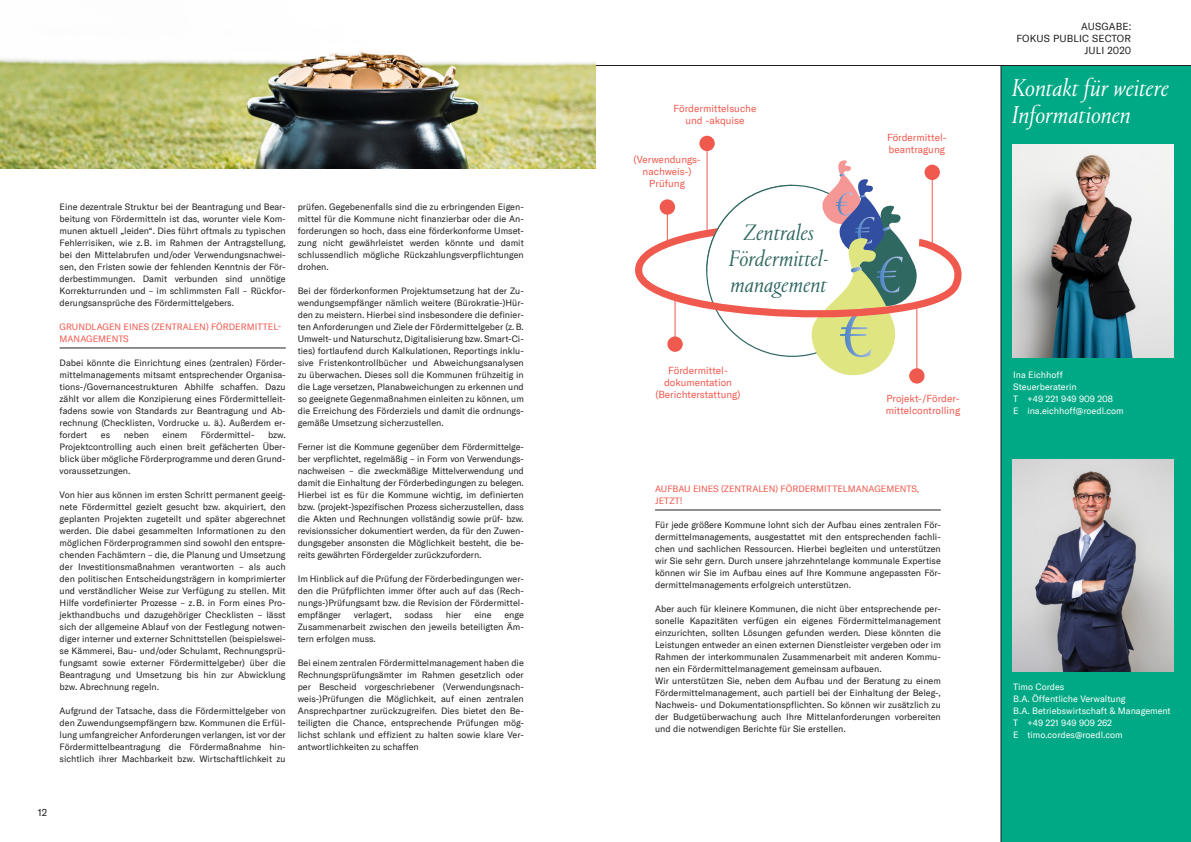
<style>
.page{position:relative;width:1191px;height:842px;background:#fff}
.page>*{position:absolute;margin:0;border:0;box-sizing:border-box;transform-origin:0 0}
.Fließtext{font:italic 300 25px/27px "Portrait TT";color:#fff}
.Fließtext-2{font:italic 300 23px/26px "Portrait TT";color:#2f6761;text-align:center}
.Fließtext-3{font:10px/12px "GT America";color:#f0594d;text-align:center}
.t1{font:10px/12px "GT America";letter-spacing:.02em;color:#231f20;text-align:right}
.Fließtext-4{font:9px/12px "GT America";color:#231f20;text-align:justify}
.Fließtext-5{font:9px "GT America";color:#fff}
.Zwischenüberschrift{font:9px/12px "GT America";color:#f0594d}
</style>
<div class="page">
<hr style="left:0;top:65px;width:1191px;height:1px;background:#231f20">
<hr style="left:60px;top:348px;width:226px;height:1px;background:#231f20">
<img style="left:0;top:51px;width:595px;height:117px">
<hr style="left:655px;top:510px;width:286px;height:1px;background:#231f20">
<div style="left:1001px;top:66px;width:190px;height:776px;background:#00a985"></div>
<hr style="left:1000px;top:66px;width:1px;height:776px;background:#231f20">
<img style="left:1012px;top:145px;width:162px;height:212px">
<img style="left:1012px;top:459px;width:162px;height:213px">
<div style="left:699px;top:136px;width:15px;height:15px;background:#f0594d;border-radius:50%"></div>
<hr style="left:706px;top:145px;width:1px;height:89px;background:#f0594d">
<div style="left:909px;top:368px;width:15px;height:16px;background:#f0594d;border-radius:50%"></div>
<svg style="left:635px;top:160px;width:327px;height:217px"></svg>
<p class="Fließtext-4" style="left:60px;top:201px;width:228px">Eine dezentrale Struktur bei der Beantragung und Bear&shy;beitung von Fördermitteln ist das, worunter viele Kom&shy;munen aktuell „leiden“. Dies führt oftmals zu typischen Fehlerrisiken, wie z. B. im Rahmen der Antragstellung, bei den Mittelabrufen und/oder Verwendungsnachwei&shy;sen, den Fristen sowie der fehlenden Kenntnis der För&shy;derbestimmungen. Damit verbunden sind unnötige Korrekturrunden und – im schlimmsten Fall – Rückfor&shy;derungsansprüche des Fördermittelgebers.</p>
<p class="Zwischenüberschrift" style="left:60px;top:321px;width:223px">GRUNDLAGEN EINES (ZENTRALEN) FÖRDERMITTEL-<br>MANAGEMENTS</p>
<p class="Fließtext-4" style="left:60px;top:357px;width:228px">Dabei könnte die Einrichtung eines (zentralen) Förder&shy;mittelmanagements mitsamt entsprechender Organisa&shy;tions-/Governancestrukturen Abhilfe schaffen. Dazu zählt vor allem die Konzipierung eines Fördermittelleit&shy;fadens sowie von Standards zur Beantragung und Ab&shy;rechnung (Checklisten, Vordrucke u. ä.). Außerdem er&shy;fordert</p>
<p class="Fließtext-4" style="left:60px;top:429px;width:228px;text-indent:208px">bzw.<br>Projektcontrolling auch einen breit gefächerten Über&shy;blick über mögliche Förderprogramme und deren Grund&shy;voraussetzungen.</p>
<p class="Fließtext-4" style="left:60px;top:489px;width:228px">Von hier aus können im ersten Schritt permanent geeig&shy;nete Fördermittel gezielt gesucht bzw. akquiriert, den geplanten Projekten zugeteilt und später abgerechnet werden. Die dabei gesammelten Informationen zu den möglichen Förderprogrammen sind sowohl den entspre&shy;chenden Fachämtern – die, die Planung und Umsetzung der Investitionsmaßnahmen verantworten – als auch den politischen Entscheidungsträgern in komprimierter und verständlicher Weise zur Verfügung zu stellen. Mit Hilfe vordefinierter Prozesse – z. B. in Form eines Pro&shy;jekthandbuchs und dazugehöriger Checklisten – lässt sich der allgemeine Ablauf von der Festlegung notwen&shy;diger interner und externer Schnittstellen (beispielswei&shy;se Kämmerei, Bau- und/oder Schulamt, Rechnungsprü&shy;fungsamt sowie externer Fördermittelgeber) über die Beantragung und Umsetzung bis hin zur Abwicklung bzw. Abrechnung regeln.</p>
<p class="Fließtext-4" style="left:60px;top:705px;width:228px">Aufgrund der Tatsache, dass die Fördermittelgeber von den Zuwendungsempfängern bzw. Kommunen die Erfül&shy;lung umfangreicher Anforderungen verlangen, ist vor der Fördermittelbeantragung die Fördermaßnahme hin&shy;sichtlich ihrer Machbarkeit bzw. Wirtschaftlichkeit zu</p>
<p class="Fließtext-4" style="left:101px;top:429px;width:11px">es</p>
<p class="Fließtext-4" style="left:124px;top:429px;width:27px">neben</p>
<p class="Fließtext-4" style="left:163px;top:429px;width:26px">einem</p>
<p class="Fließtext-4" style="left:201px;top:429px;width:55px">Fördermittel-</p>
<p class="Fließtext-4" style="left:298px;top:201px;width:228px">prüfen. Gegebenenfalls sind die zu erbringenden Eigen&shy;mittel für die Kommune nicht finanzierbar oder die An&shy;forderungen so hoch, dass eine förderkonforme Umset&shy;zung nicht gewährleistet werden könnte und damit schlussendlich mögliche Rückzahlungsverpflichtungen drohen.</p>
<p class="Fließtext-4" style="left:298px;top:285px;width:228px">Bei der förderkonformen Projektumsetzung hat der Zu&shy;wendungsempfänger nämlich weitere (Bürokratie-)Hür&shy;den zu meistern. Hierbei sind insbesondere die definier&shy;ten Anforderungen und Ziele der Fördermittelgeber (z. B.<br>Umwelt- und Naturschutz, Digitalisierung bzw. Smart-Ci&shy;ties) fortlaufend durch Kalkulationen, Reportings inklu&shy;sive Fristenkontrollbücher und Abweichungsanalysen zu überwachen. Dieses soll die Kommunen frühzeitig in die Lage versetzen, Planabweichungen zu erkennen und so geeignete Gegenmaßnahmen einleiten zu können, um die Erreichung des Förderziels und damit die ordnungs&shy;gemäße Umsetzung sicherzustellen.</p>
<p class="Fließtext-4" style="left:298px;top:441px;width:228px">Ferner ist die Kommune gegenüber dem Fördermittelge&shy;ber verpflichtet, regelmäßig – in Form von Verwendungs&shy;nachweisen – die zweckmäßige Mittelverwendung und damit die Einhaltung der Förderbedingungen zu belegen.<br>Hierbei ist es für die Kommune wichtig, im definierten bzw. (projekt-)spezifischen Prozess sicherzustellen, dass die Akten und Rechnungen vollständig sowie prüf- bzw. revisionssicher dokumentiert werden, da für den Zuwen&shy;dungsgeber ansonsten die Möglichkeit besteht, die be&shy;reits gewährten Fördergelder zurückzufordern.</p>
<p class="Fließtext-4" style="left:298px;top:573px;width:228px">Im Hinblick auf die Prüfung der Förderbedingungen wer&shy;den die Prüfpflichten immer öfter auch auf das (Rech&shy;nungs-)Prüfungsamt bzw. die Revision der Fördermittel&shy;empfänger</p>
<p class="Fließtext-4" style="left:354px;top:609px;width:39px">verlagert,</p>
<p class="Fließtext-4" style="left:404px;top:609px;width:30px">sodass</p>
<p class="Fließtext-4" style="left:446px;top:609px;width:17px">hier</p>
<p class="Fließtext-4" style="left:474px;top:609px;width:19px">eine</p>
<p class="Fließtext-4" style="left:298px;top:609px;width:228px;text-indent:207px">enge Zusammenarbeit zwischen den jeweils beteiligten Äm&shy;tern erfolgen muss.</p>
<p class="Fließtext-4" style="left:298px;top:657px;width:228px">Bei einem zentralen Fördermittelmanagement haben die Rechnungsprüfungsämter im Rahmen gesetzlich oder per Bescheid vorgeschriebener (Verwendungsnach&shy;weis-)Prüfungen die Möglichkeit, auf einen zentralen Ansprechpartner zurückzugreifen. Dies bietet den Be&shy;teiligten die Chance, entsprechende Prüfungen mög&shy;lichst schlank und effizient zu halten sowie klare Ver&shy;antwortlichkeiten zu schaffen</p>
<p class="t1" style="left:38px;top:806px;width:11px">12</p>
<p class="Fließtext-3" style="left:673px;top:102px;width:84px">Fördermittelsuche und -akquise</p>
<p class="Fließtext-3" style="left:633px;top:154px;width:69px">(Verwendungs&shy;nachweis-)<br>Prüfung</p>
<p class="Fließtext-2" style="left:729px;top:219px;width:101px">Zentrales<br>Fördermittel&shy;management</p>
<p class="Fließtext-3" style="left:655px;top:365px;width:87px">Fördermittel&shy;dokumentation (Berichterstattung)</p>
<p class="Fließtext-3" style="left:887px;top:131px;width:61px;text-align:left">Fördermittel&shy;beantragung</p>
<p class="Fließtext-3" style="left:885px;top:393px;width:76px;text-align:left">Projekt-/Förder&shy;mittelcontrolling</p>
<p class="Zwischenüberschrift" style="left:655px;top:483px;width:265px">AUFBAU EINES (ZENTRALEN) FÖRDERMITTELMANAGEMENTS,<br>JETZT!</p>
<p class="Fließtext-4" style="left:655px;top:519px;width:287px">Für jede größere Kommune lohnt sich der Aufbau eines zentralen För&shy;dermittelmanagements, ausgestattet mit den entsprechenden fachli&shy;chen und sachlichen Ressourcen. Hierbei begleiten und unterstützen wir Sie sehr gern. Durch unsere jahrzehntelange kommunale Expertise können wir Sie im Aufbau eines auf Ihre Kommune angepassten För&shy;dermittelmanagements erfolgreich unterstützen.</p>
<p class="Fließtext-4" style="left:655px;top:603px;width:287px">Aber auch für kleinere Kommunen, die nicht über entsprechende per&shy;sonelle Kapazitäten verfügen ein eigenes Fördermittelmanagement einzurichten, sollten Lösungen gefunden werden. Diese könnten die Leistungen entweder an einen externen Dienstleister vergeben oder im Rahmen der interkommunalen Zusammenarbeit mit anderen Kommu&shy;nen ein Fördermittelmanagement gemeinsam aufbauen.</p>
<p class="Fließtext-4" style="left:655px;top:675px;width:287px">Wir unterstützen Sie, neben dem Aufbau und der Beratung zu einem Fördermittelmanagement, auch partiell bei der Einhaltung der Beleg-, Nachweis- und Dokumentationspflichten. So können wir zusätzlich zu der Budgetüberwachung auch Ihre Mittelanforderungen vorbereiten und die notwendigen Berichte für Sie erstellen.</p>
<p class="t1" style="left:1016px;top:20px;width:117px">AUSGABE:<br>FOKUS PUBLIC SECTOR<br>JULI 2020</p>
<p class="Fließtext" style="left:1011px;top:74px;width:159px">Kontakt für weitere<br>Informationen</p>
<p class="Fließtext-5" style="left:1013px;top:370px;width:51px">Ina Eichhoff</p>
<p class="Fließtext-5" style="left:1013px;top:382px;width:65px">Steuerberaterin</p>
<p class="Fließtext-5" style="left:1013px;top:394px;width:101px">T +49 221 949 909 208</p>
<p class="Fließtext-5" style="left:1013px;top:406px;width:112px">E ina.eichhoff@roedl.com</p>
<p class="Fließtext-5" style="left:1013px;top:682px;width:53px">Timo Cordes</p>
<p class="Fließtext-5" style="left:1013px;top:694px;width:114px">B.A. Öffentliche Verwaltung</p>
<p class="Fließtext-5" style="left:1013px;top:706px;width:159px">B.A. Betriebswirtschaft &amp; Management</p>
<p class="Fließtext-5" style="left:1013px;top:718px;width:100px">T +49 221 949 909 262</p>
<p class="Fließtext-5" style="left:1013px;top:730px;width:111px">E timo.cordes@roedl.com</p>
</div>
